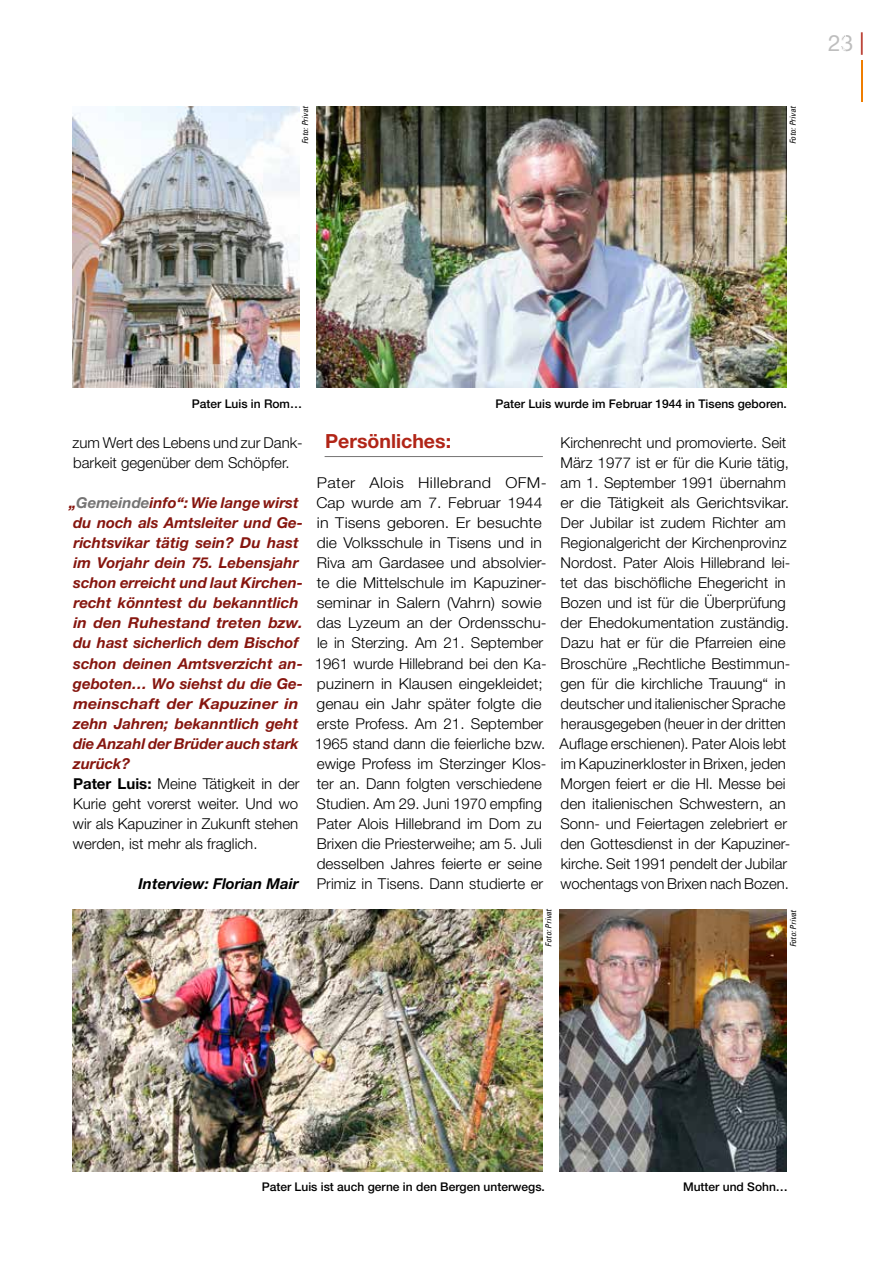
<style>
.page{position:relative;width:893px;height:1263px;background:#fff}
.page>*{position:absolute;margin:0;border:0;box-sizing:border-box;transform-origin:0 0}
.t1{font:22.5px "Helvetica Neue LT Pro";color:#bebebe}
.t2{font:700 19.5px "Helvetica Neue LT Pro";color:#b12517}
.t3{font:300 15px/20.1px "Helvetica Neue LT Pro";color:#000}
.t4{font:300 15px/20.1px "Helvetica Neue LT Pro";color:#000;scale:1.08 1}
.t5{font:italic 700 15px/20.1px "Helvetica Neue LT Pro";color:#86160f}
.t6{font:italic 700 15px "Helvetica Neue LT Pro";color:#000}
.t7{font:500 12px "Helvetica Neue LT Pro";color:#000}
.t8{font:italic condensed 8.25px "Univers LT Std";letter-spacing:-.005em;color:#000}
.s1{color:#b12517}
.s2{color:#757474}
.s3{font-style:normal;color:#000}
.s4{font-weight:300;font-style:normal;color:#000}
</style>
<div class="page">
<hr style="left:325px;top:456px;width:218px;height:1px;background:#757474">
<img style="left:72px;top:106px;width:227px;height:281px">
<img style="left:560px;top:909px;width:227px;height:262px">
<img style="left:72px;top:909px;width:471px;height:262px">
<img style="left:316px;top:106px;width:471px;height:282px">
<hr style="left:861px;top:60px;width:2px;height:42px;background:#ef7d00">
<p class="t8" style="left:300px;top:144px;width:39px;rotate:-90deg">Foto: Privat</p>
<p class="t8" style="left:788px;top:144px;width:39px;rotate:-90deg">Foto: Privat</p>
<h1 class="t1" style="left:828px;top:30px;width:38px">23 <span class="s1">|</span></h1>
<p class="t7" style="left:192px;top:396px;width:112px">Pater Luis in Rom…</p>
<p class="t3" style="left:72px;top:432px;width:232px">zum Wert des Lebens und zur Dank&shy;barkeit gegenüber dem Schöpfer.</p>
<p class="t5" style="left:69px;top:492px;width:235px">„<span class="s2">Gemeinde</span>info“: Wie lange wirst du noch als Amtsleiter und Ge&shy;richtsvikar tätig sein? Du hast im Vorjahr dein 75. Lebensjahr schon erreicht und laut Kirchen&shy;recht könntest du bekanntlich in den Ruhestand treten bzw. du hast sicherlich dem Bischof schon deinen Amtsverzicht an&shy;geboten… Wo siehst du die Ge&shy;meinschaft der Kapuziner in zehn Jahren; bekanntlich geht die Anzahl der Brüder auch stark zurück?<br><span class="s3">Pater Luis:</span> <span class="s4">Meine Tätigkeit in der<br>Kurie geht vorerst weiter. Und wo wir als Kapuziner in Zukunft stehen werden, ist mehr als fraglich.</span></p>
<p class="t6" style="left:139px;top:875px;width:162px">Interview: Florian Mair</p>
<p class="t7" style="left:495px;top:396px;width:293px">Pater Luis wurde im Februar 1944 in Tisens geboren.</p>
<h2 class="t2" style="left:325px;top:429px;width:127px">Persönliches:</h2>
<p class="t4" style="left:315px;top:472px;width:216px">Pater Alois Hillebrand OFM-<br>Cap wurde am 7. Februar 1944 in Tisens geboren. Er besuchte die Volksschule in Tisens und in<br>Riva am Gardasee und absolvier&shy;te die Mittelschule im Kapuziner&shy;seminar in Salern (Vahrn) sowie das Lyzeum an der Ordensschu&shy;le in Sterzing. Am 21. September<br>1961 wurde Hillebrand bei den Ka&shy;puzinern in Klausen eingekleidet; genau ein Jahr später folgte die erste Profess. Am 21. September<br>1965 stand dann die feierliche bzw. ewige Profess im Sterzinger Klos&shy;ter an. Dann folgten verschiedene<br>Studien. Am 29. Juni 1970 empfing<br>Pater Alois Hillebrand im Dom zu<br>Brixen die Priesterweihe; am 5. Juli desselben Jahres feierte er seine<br>Primiz in Tisens. Dann studierte er</p>
<p class="t3" style="left:560px;top:432px;width:232px">Kirchenrecht und promovierte. Seit März 1977 ist er für die Kurie tätig, am 1. September 1991 übernahm er die Tätigkeit als Gerichtsvikar.<br>Der Jubilar ist zudem Richter am Regionalgericht der Kirchenprovinz Nordost. Pater Alois Hillebrand lei&shy;tet das bischöfliche Ehegericht in Bozen und ist für die Überprüfung der Ehedokumentation zuständig.<br>Dazu hat er für die Pfarreien eine Broschüre „Rechtliche Bestimmun&shy;gen für die kirchliche Trauung“ in deutscher und italienischer Sprache herausgegeben (heuer in der dritten Auflage erschienen). Pater Alois lebt im Kapuzinerkloster in Brixen, jeden Morgen feiert er die Hl. Messe bei den italienischen Schwestern, an Sonn- und Feiertagen zelebriert er den Gottesdienst in der Kapuziner&shy;kirche. Seit 1991 pendelt der Jubilar wochentags von Brixen nach Bozen.</p>
<p class="t8" style="left:543px;top:946px;width:39px;rotate:-90deg">Foto: Privat</p>
<p class="t8" style="left:788px;top:947px;width:39px;rotate:-90deg">Foto: Privat</p>
<p class="t7" style="left:262px;top:1179px;width:285px">Pater Luis ist auch gerne in den Bergen unterwegs.</p>
<p class="t7" style="left:683px;top:1179px;width:106px">Mutter und Sohn…</p>
</div>
